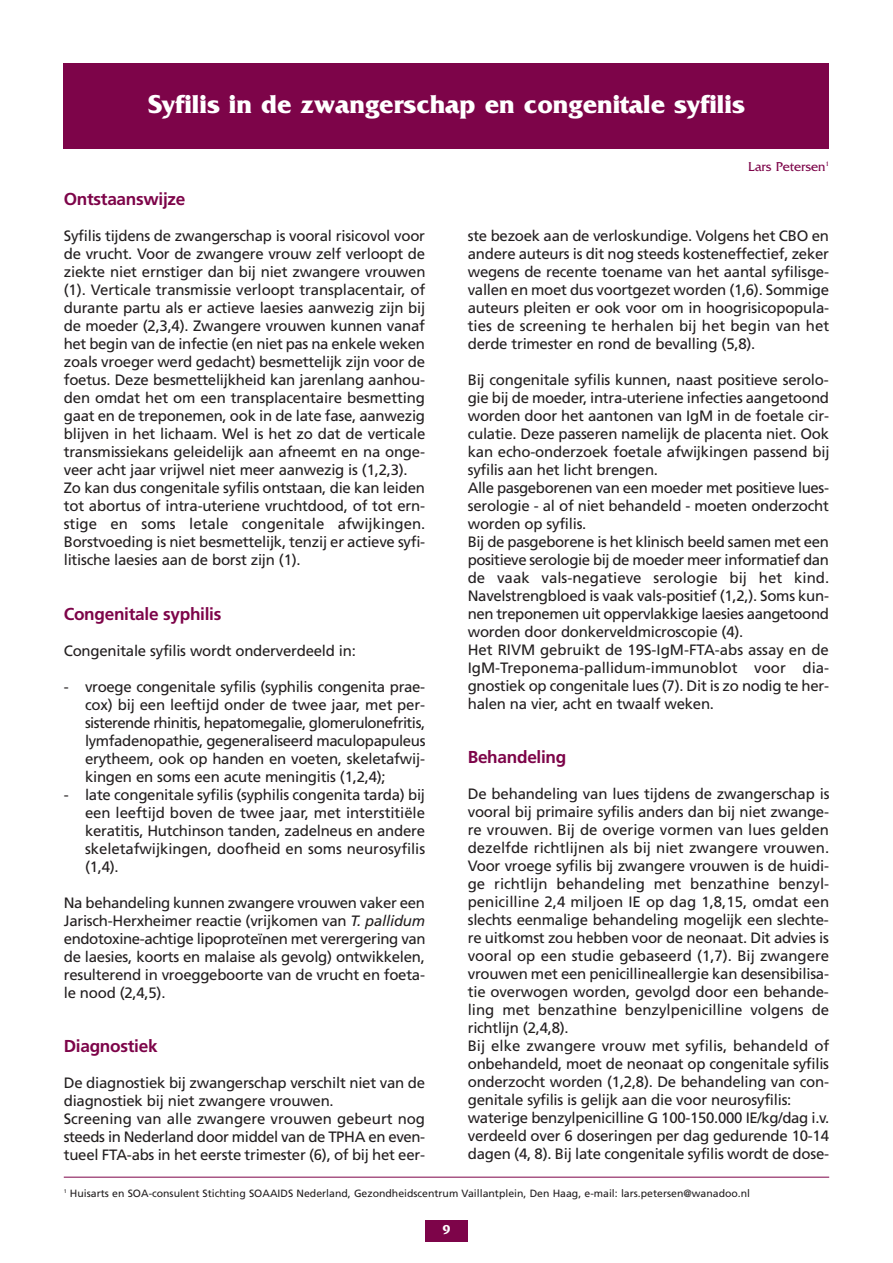
<style>
.page{position:relative;width:893px;height:1263px;background:#fff}
.page>*{position:absolute;margin:0;border:0;box-sizing:border-box;transform-origin:0 0}
.t1{font:700 27px "Friz Quadrata";color:#fff}
.t2{font:700 17.25px "Frutiger";letter-spacing:-.015em;color:#7d0449}
.t3{font:15px/18px "Frutiger";letter-spacing:-.015em;color:#231f20}
.t4{font:13.5px "Friz Quadrata";color:#7d0449}
.t5{font:700 13.5px "Friz Quadrata";color:#fff}
.t6{font:10.5px "Frutiger";color:#231f20}
.s1{font-style:italic}
</style>
<div class="page">
<div style="left:425px;top:1220px;width:43px;height:22px;background:#7d0449"></div>
<div style="left:64px;top:64px;width:765px;height:85px;background:#7d0449"></div>
<hr style="left:64px;top:1177px;width:765px;height:1px;background:#7d0449">
<h1 class="t1" style="left:148px;top:87px;width:598px">Syfilis in de zwangerschap en congenitale syfilis</h1>
<p class="t2" style="left:64px;top:192px;width:123px">Ontstaanswijze</p>
<p class="t3" style="left:64px;top:228px;width:363px">Syfilis tijdens de zwangerschap is vooral risicovol voor de vrucht. Voor de zwangere vrouw zelf verloopt de ziekte niet ernstiger dan bij niet zwangere vrouwen (1). Verticale transmissie verloopt transplacentair, of durante partu als er actieve laesies aanwezig zijn bij de moeder (2,3,4). Zwangere vrouwen kunnen vanaf het begin van de infectie (en niet pas na enkele weken zoals vroeger werd gedacht) besmettelijk zijn voor de foetus. Deze besmettelijkheid kan jarenlang aanhou&shy;den omdat het om een transplacentaire besmetting gaat en de treponemen, ook in de late fase, aanwezig blijven in het lichaam. Wel is het zo dat de verticale transmissiekans geleidelijk aan afneemt en na onge&shy;veer acht jaar vrijwel niet meer aanwezig is (1,2,3).<br>Zo kan dus congenitale syfilis ontstaan, die kan leiden tot abortus of intra-uteriene vruchtdood, of tot ern&shy;stige en soms letale congenitale afwijkingen.<br>Borstvoeding is niet besmettelijk, tenzij er actieve syfi&shy;litische laesies aan de borst zijn (1).</p>
<p class="t2" style="left:64px;top:606px;width:159px">Congenitale syphilis</p>
<p class="t3" style="left:64px;top:642px;width:294px">Congenitale syfilis wordt onderverdeeld in:</p>
<p class="t3" style="left:85px;top:678px;width:342px;text-align:justify;text-indent:-21px">- vroege congenitale syfilis (syphilis congenita prae&shy;cox) bij een leeftijd onder de twee jaar, met per&shy;sisterende rhinitis, hepatomegalie, glomerulonefritis, lymfadenopathie, gegeneraliseerd maculopapuleus erytheem, ook op handen en voeten, skeletafwij&shy;kingen en soms een acute meningitis (1,2,4);</p>
<p class="t3" style="left:85px;top:786px;width:342px;text-align:justify;text-indent:-21px">- late congenitale syfilis (syphilis congenita tarda) bij een leeftijd boven de twee jaar, met interstitiële keratitis, Hutchinson tanden, zadelneus en andere skeletafwijkingen, doofheid en soms neurosyfilis (1,4).</p>
<p class="t3" style="left:64px;top:894px;width:363px;text-align:justify">Na behandeling kunnen zwangere vrouwen vaker een Jarisch-Herxheimer reactie (vrijkomen van <span class="s1">T. pallidum </span>endotoxine-achtige lipoproteïnen met verergering van de laesies, koorts en malaise als gevolg) ontwikkelen, resulterend in vroeggeboorte van de vrucht en foeta&shy;le nood (2,4,5).</p>
<p class="t2" style="left:64px;top:1038px;width:95px">Diagnostiek</p>
<p class="t3" style="left:64px;top:1074px;width:363px">De diagnostiek bij zwangerschap verschilt niet van de diagnostiek bij niet zwangere vrouwen.<br>Screening van alle zwangere vrouwen gebeurt nog steeds in Nederland door middel van de TPHA en even&shy;tueel FTA-abs in het eerste trimester (6), of bij het eer-</p>
<p class="t4" style="left:748px;top:158px;width:83px">Lars Petersen<sup>1</sup></p>
<p class="t3" style="left:468px;top:228px;width:363px;text-align:justify">ste bezoek aan de verloskundige. Volgens het CBO en andere auteurs is dit nog steeds kosteneffectief, zeker wegens de recente toename van het aantal syfilisge&shy;vallen en moet dus voortgezet worden (1,6). Sommige auteurs pleiten er ook voor om in hoogrisicopopula&shy;ties de screening te herhalen bij het begin van het derde trimester en rond de bevalling (5,8).</p>
<p class="t3" style="left:468px;top:372px;width:363px">Bij congenitale syfilis kunnen, naast positieve serolo&shy;gie bij de moeder, intra-uteriene infecties aangetoond worden door het aantonen van IgM in de foetale cir&shy;culatie. Deze passeren namelijk de placenta niet. Ook kan echo-onderzoek foetale afwijkingen passend bij syfilis aan het licht brengen.<br>Alle pasgeborenen van een moeder met positieve lues&shy;serologie - al of niet behandeld - moeten onderzocht worden op syfilis.<br>Bij de pasgeborene is het klinisch beeld samen met een positieve serologie bij de moeder meer informatief dan de vaak vals-negatieve serologie bij het kind.<br>Navelstrengbloed is vaak vals-positief (1,2,). Soms kun&shy;nen treponemen uit oppervlakkige laesies aangetoond worden door donkerveldmicroscopie (4).<br>Het RIVM gebruikt de 19S-IgM-FTA-abs assay en de IgM-Treponema-pallidum-immunoblot voor dia&shy;gnostiek op congenitale lues (7). Dit is zo nodig te her&shy;halen na vier, acht en twaalf weken.</p>
<p class="t2" style="left:468px;top:750px;width:100px">Behandeling</p>
<p class="t3" style="left:468px;top:786px;width:363px">De behandeling van lues tijdens de zwangerschap is vooral bij primaire syfilis anders dan bij niet zwange&shy;re vrouwen. Bij de overige vormen van lues gelden dezelfde richtlijnen als bij niet zwangere vrouwen.<br>Voor vroege syfilis bij zwangere vrouwen is de huidi&shy;ge richtlijn behandeling met benzathine benzyl&shy;penicilline 2,4 miljoen IE op dag 1,8,15, omdat een slechts eenmalige behandeling mogelijk een slechte&shy;re uitkomst zou hebben voor de neonaat. Dit advies is vooral op een studie gebaseerd (1,7). Bij zwangere vrouwen met een penicillineallergie kan desensibilisa&shy;tie overwogen worden, gevolgd door een behande&shy;ling met benzathine benzylpenicilline volgens de richtlijn (2,4,8).<br>Bij elke zwangere vrouw met syfilis, behandeld of onbehandeld, moet de neonaat op congenitale syfilis onderzocht worden (1,2,8). De behandeling van con&shy;genitale syfilis is gelijk aan die voor neurosyfilis: waterige benzylpenicilline G 100-150.000 IE/kg/dag i.v. verdeeld over 6 doseringen per dag gedurende 10-14 dagen (4, 8). Bij late congenitale syfilis wordt de dose-</p>
<p class="t6" style="left:64px;top:1189px;width:688px"><sup>1</sup> Huisarts en SOA-consulent Stichting SOAAIDS Nederland, Gezondheidscentrum Vaillantplein, Den Haag, e-mail: lars.petersen@wanadoo.nl</p>
<p class="t5" style="left:443px;top:1222px;width:9px">9</p>
</div>
